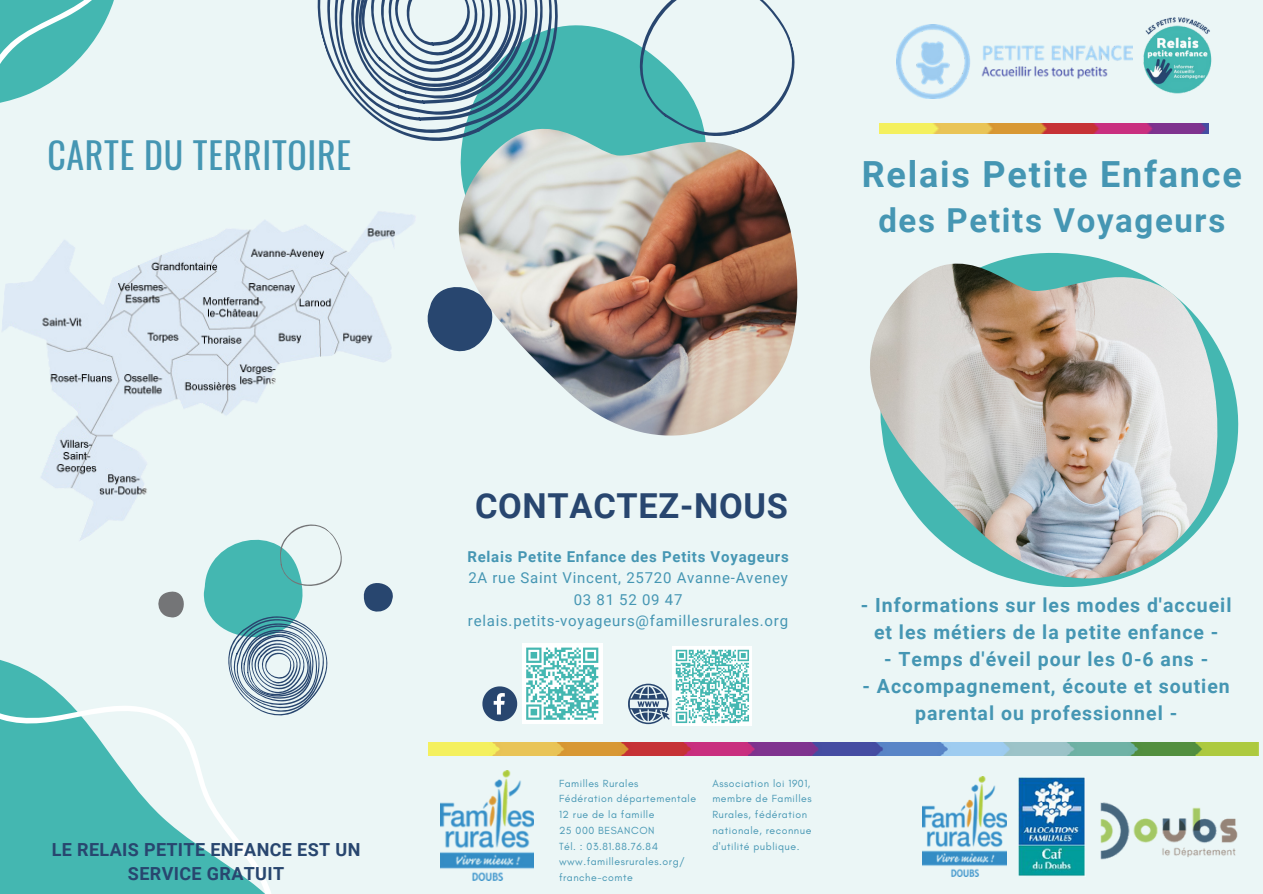
<style>
.page{position:relative;width:1263px;height:894px;background:#fff}
.page>*{position:absolute;margin:0;border:0;box-sizing:border-box;transform-origin:0 0}
.t1{font:700 36px "Roboto";letter-spacing:.05em;color:#4596b3}
.t2{font:35.85px "Oswald";letter-spacing:.02em;color:#4596b3}
.t3{font:700 34.35px "Roboto";letter-spacing:.02em;color:#28466f}
.t4{font:700 33px "Roboto";letter-spacing:.05em;color:#4596b3}
.t5{font:700 19.5px/27px "Roboto";letter-spacing:.05em;color:#4596b3;text-align:center}
.t6{font:700 18px/23.7px "Roboto";letter-spacing:.02em;color:#28466f;text-align:center}
.t7{font:15px/21.3px "Roboto";letter-spacing:.05em;color:#4596b3;text-align:center}
.t8{font:10.5px/15.8px "Glacial Indifference";letter-spacing:.05em;color:#4596b3}
.s1{font-weight:700}
</style>
<div class="page">
<div style="left:0;top:0;width:1263px;height:893px;background:#ebf6f6"></div>
<img style="left:1018px;top:777px;width:68px;height:98px">
<img style="left:1119px;top:17px;width:93px;height:109px">
<img style="left:896px;top:24px;width:236px;height:75px">
<img style="left:922px;top:776px;width:85px;height:100px">
<img style="left:1100px;top:802px;width:138px;height:58px">
<img style="left:429px;top:742px;width:829px;height:13px">
<img style="left:441px;top:770px;width:93px;height:109px">
<img style="left:879px;top:124px;width:329px;height:10px">
<svg style="left:992px;top:253px;width:247px;height:334px"></svg>
<svg style="left:458px;top:26px;width:340px;height:276px;background:#54bdb7"></svg>
<svg style="left:458px;top:25px;width:131px;height:143px"></svg>
<svg style="left:458px;top:25px;width:126px;height:134px"></svg>
<svg style="left:317px;top:0;width:253px;height:146px"></svg>
<svg style="left:429px;top:249px;width:30px;height:103px"></svg>
<svg style="left:619px;top:0;width:179px;height:155px"></svg>
<img style="left:459px;top:129px;width:338px;height:306px">
<img style="left:870px;top:263px;width:347px;height:315px">
<svg style="left:0;top:660px;width:271px;height:233px;fill:#44b7b1"></svg>
<svg style="left:145px;top:543px;width:248px;height:189px"></svg>
<img style="left:2px;top:212px;width:427px;height:331px">
<svg style="left:0;top:0;width:172px;height:220px"></svg>
<div style="left:522px;top:643px;width:81px;height:81px;background:#fff"></div>
<svg style="left:526px;top:647px;width:73px;height:73px"></svg>
<div style="left:672px;top:646px;width:80px;height:80px;background:#fff"></div>
<svg style="left:482px;top:686px;width:35px;height:35px"></svg>
<svg style="left:628px;top:649px;width:121px;height:75px"></svg>
<p class="t2" style="left:47px;top:127px;width:305px">CARTE DU TERRITOIRE</p>
<p class="t6" style="left:52px;top:838px;width:310px">LE RELAIS PETITE ENFANCE EST UN<br>SERVICE GRATUIT</p>
<h5 class="t1" style="left:862px;top:153px;width:382px">Relais Petite Enfance</h5>
<h5 class="t4" style="left:878px;top:201px;width:348px">des Petits Voyageurs</h5>
<p class="t3" style="left:475px;top:486px;width:314px">CONTACTEZ-NOUS</p>
<h6 class="t7" style="left:467px;top:546px;width:323px"><span class="s1">Relais Petite Enfance des Petits Voyageurs </span>2A rue Saint Vincent, 25720 Avanne-Aveney 03 81 52 09 47 relais.petits-voyageurs@famillesrurales.org</h6>
<p class="t8" style="left:559px;top:774px;width:81px">Familles Rurales</p>
<p class="t8" style="left:559px;top:790px;width:139px">Fédération départementale</p>
<p class="t8" style="left:559px;top:806px;width:97px">12 rue de la famille</p>
<p class="t8" style="left:559px;top:822px;width:97px">25 000 BESANCON</p>
<p class="t8" style="left:559px;top:837px;width:101px">Tél. : 03.81.88.76.84</p>
<p class="t8" style="left:559px;top:853px;width:127px">www.famillesrurales.org/</p>
<p class="t8" style="left:559px;top:869px;width:75px">franche-comte</p>
<p class="t8" style="left:712px;top:774px;width:101px">Association loi 1901, membre de Familles<br>Rurales, fédération nationale, reconnue d'utilité publique.</p>
<h1 class="t5" style="left:861px;top:591px;width:372px">- Informations sur les modes d'accueil et les métiers de la petite enfance -</h1>
<h1 class="t5" style="left:884px;top:645px;width:326px">- Temps d'éveil pour les 0-6 ans -</h1>
<h1 class="t5" style="left:863px;top:672px;width:369px">- Accompagnement, écoute et soutien parental ou professionnel -</h1>
</div>
